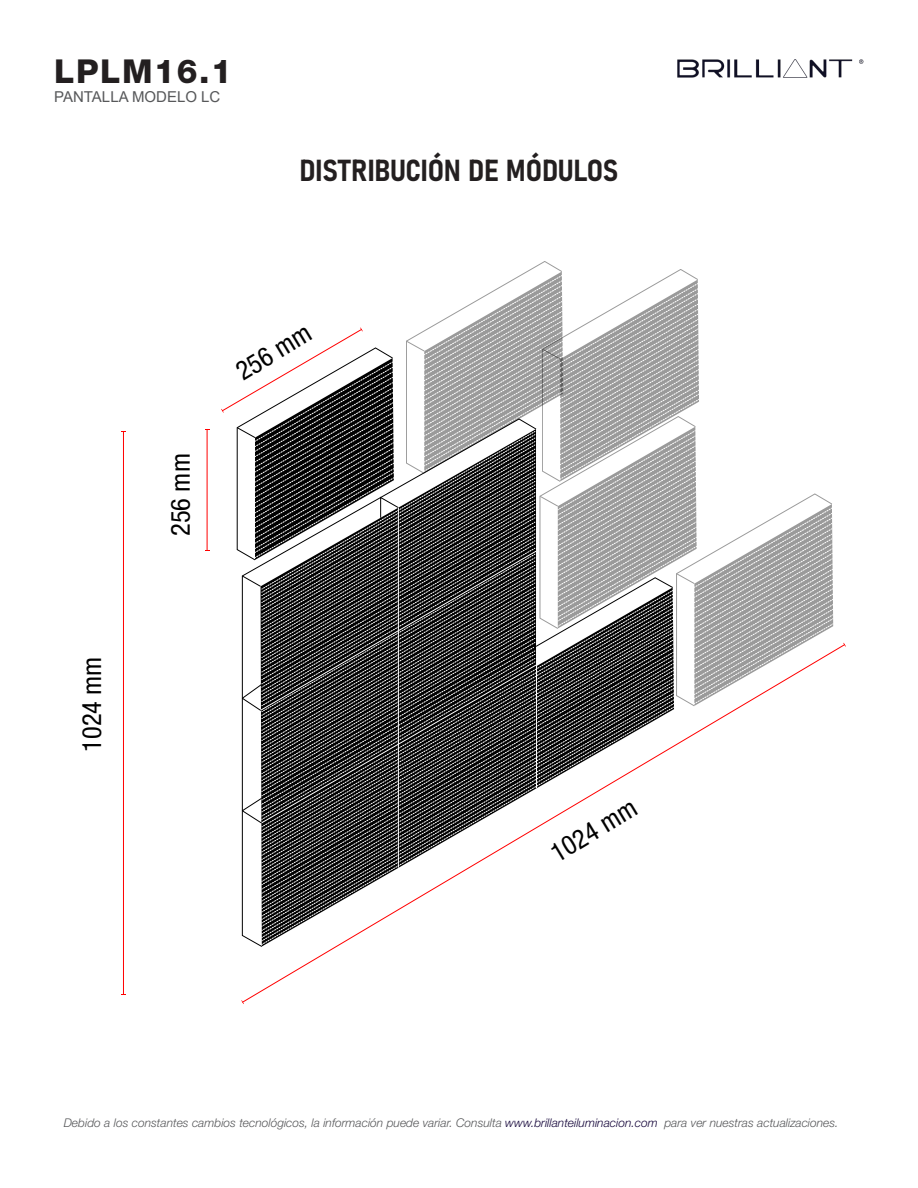
<style>
.page{position:relative;width:918px;height:1188px;background:#fff}
.page>*{position:absolute;margin:0;border:0;box-sizing:border-box;transform-origin:0 0}
.t1{font:800 33px "Helvetica Neue LT Std";letter-spacing:.05em;color:#231f20}
.t2{font:30px "Bahnschrift";letter-spacing:-.01em;color:#231f20}
.t3{font:condensed 26.4px "Helvetica Neue LT Std";color:#000}
.t4{font:15px "Arial";color:#57585a}
.t5{font:italic 300 12px "Helvetica Neue LT Std";color:#57585a}
.s1{color:#16073b}
</style>
<div class="page">
<img style="left:677px;top:59px;width:187px;height:19px">
<hr style="left:207px;top:429px;width:1px;height:121px;background:#f00">
<svg style="left:221px;top:261px;width:613px;height:675px"></svg>
<svg style="left:242px;top:644px;width:601px;height:358px"></svg>
<hr style="left:123px;top:432px;width:1px;height:562px;background:#f00">
<p class="t1" style="left:54px;top:51px;width:179px">LPLM16.1</p>
<p class="t4" style="left:54px;top:87px;width:168px">PANTALLA MODELO LC</p>
<p class="t2" style="left:299px;top:148px;width:321px">DISTRIBUCIÓN DE MÓDULOS</p>
<p class="t3" style="left:76px;top:752px;width:97px;rotate:-90deg">1024 mm</p>
<p class="t3" style="left:165px;top:536px;width:84px;rotate:-90deg">256 mm</p>
<p class="t3" style="left:230px;top:360px;width:84px;rotate:-31deg">256 mm</p>
<p class="t3" style="left:545px;top:842px;width:97px;rotate:-31deg">1024 mm</p>
<p class="t5" style="left:64px;top:1116px;width:776px">Debido a los constantes cambios tecnológicos, la información puede variar. Consulta <span class="s1">www.brillanteiluminacion.com</span> para ver nuestras actualizaciones.</p>
</div>
